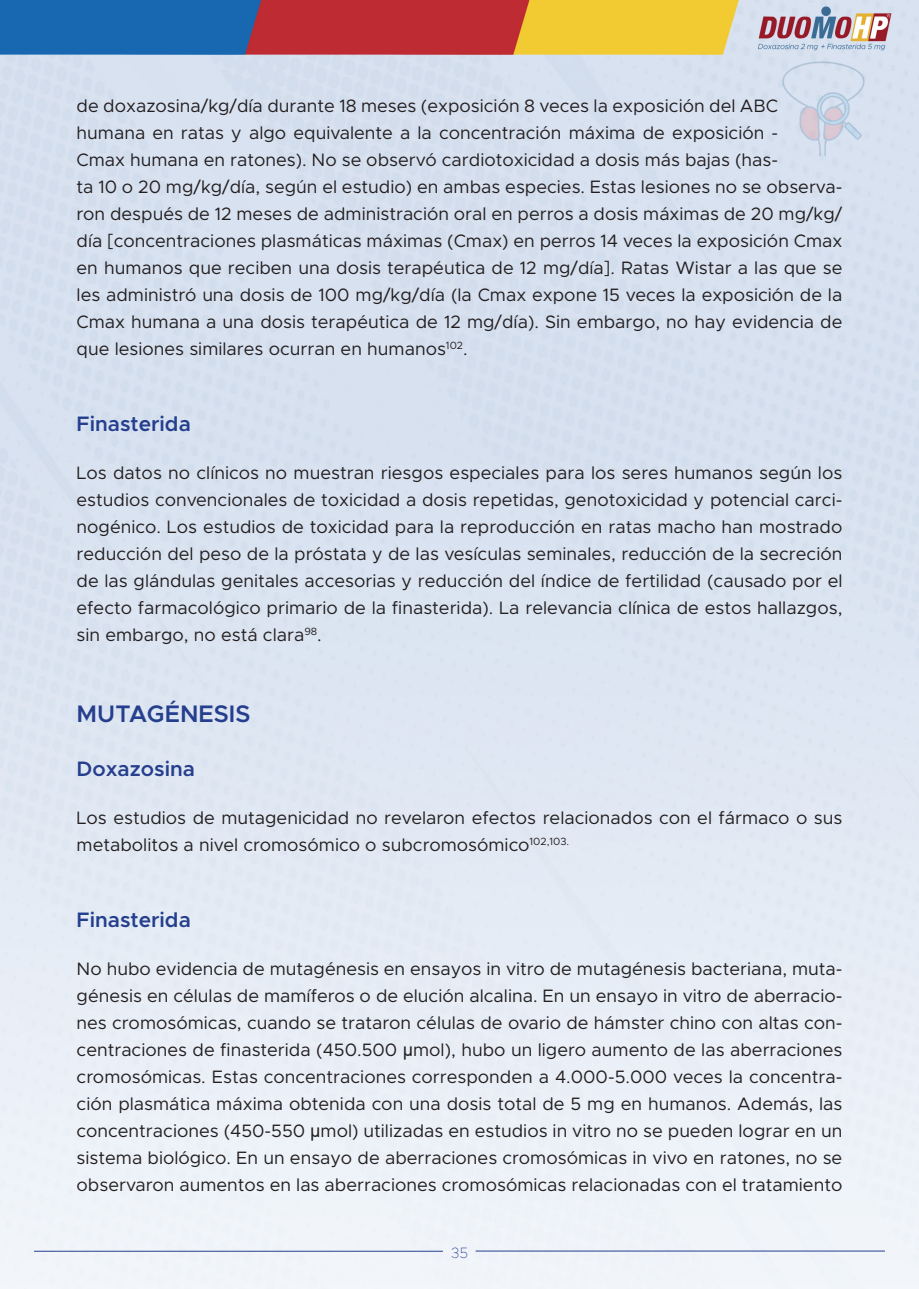
<style>
.page{position:relative;width:919px;height:1289px;background:#fff}
.page>*{position:absolute;margin:0;border:0;box-sizing:border-box;transform-origin:0 0}
.Sub_Titulo{font:600 24px "Metropolis";color:#253f8e}
.Sub_sub_título{font:600 21px "Metropolis";color:#253f8e}
.t1{font:18px/27px "Metropolis";color:#231f20}
.t2{font:100 15px "Metropolis";color:#253f8e}
.s1{font-family:"Arial"}
</style>
<div class="page">
<img style="left:0;top:0;width:918px;height:1288px">
<hr style="left:34px;top:1250px;width:409px;height:1px;background:#253f8e">
<hr style="left:475px;top:1250px;width:409px;height:1px;background:#253f8e">
<img style="left:778px;top:51px;width:90px;height:104px">
<p class="t1" style="left:77px;top:92px;width:767px">de doxazosina/kg/día durante 18 meses (exposición 8 veces la exposición del ABC humana en ratas y algo equivalente a la concentración máxima de exposición -<br>Cmax humana en ratones). No se observó cardiotoxicidad a dosis más bajas (has-<br>ta 10 o 20 mg/kg/día, según el estudio) en ambas especies. Estas lesiones no se observa&shy;ron después de 12 meses de administración oral en perros a dosis máximas de 20 mg/kg/ día [concentraciones plasmáticas máximas (Cmax) en perros 14 veces la exposición Cmax en humanos que reciben una dosis terapéutica de 12 mg/día]. Ratas Wistar a las que se les administró una dosis de 100 mg/kg/día (la Cmax expone 15 veces la exposición de la Cmax humana a una dosis terapéutica de 12 mg/día). Sin embargo, no hay evidencia de que lesiones similares ocurran en humanos<sup>102</sup>.</p>
<p class="Sub_sub_título" style="left:77px;top:410px;width:116px">Finasterida</p>
<p class="t1" style="left:77px;top:459px;width:767px;text-align:justify">Los datos no clínicos no muestran riesgos especiales para los seres humanos según los estudios convencionales de toxicidad a dosis repetidas, genotoxicidad y potencial carci&shy;nogénico. Los estudios de toxicidad para la reproducción en ratas macho han mostrado reducción del peso de la próstata y de las vesículas seminales, reducción de la secreción de las glándulas genitales accesorias y reducción del índice de fertilidad (causado por el efecto farmacológico primario de la finasterida). La relevancia clínica de estos hallazgos, sin embargo, no está clara<sup>98</sup>.</p>
<p class="Sub_Titulo" style="left:77px;top:698px;width:175px">MUTAGÉNESIS</p>
<p class="Sub_sub_título" style="left:77px;top:755px;width:120px">Doxazosina</p>
<p class="t1" style="left:77px;top:804px;width:767px">Los estudios de mutagenicidad no revelaron efectos relacionados con el fármaco o sus metabolitos a nivel cromosómico o subcromosómico<sup>102,103.</sup></p>
<p class="Sub_sub_título" style="left:77px;top:906px;width:116px">Finasterida</p>
<p class="t1" style="left:77px;top:955px;width:767px;text-align:justify">No hubo evidencia de mutagénesis en ensayos in vitro de mutagénesis bacteriana, muta&shy;génesis en células de mamíferos o de elución alcalina. En un ensayo in vitro de aberracio&shy;nes cromosómicas, cuando se trataron células de ovario de hámster chino con altas con&shy;centraciones de finasterida (450.500 <span class="s1">μ</span>mol), hubo un ligero aumento de las aberraciones cromosómicas. Estas concentraciones corresponden a 4.000-5.000 veces la concentra&shy;ción plasmática máxima obtenida con una dosis total de 5 mg en humanos. Además, las concentraciones (450-550 <span class="s1">μ</span>mol) utilizadas en estudios in vitro no se pueden lograr en un sistema biológico. En un ensayo de aberraciones cromosómicas in vivo en ratones, no se observaron aumentos en las aberraciones cromosómicas relacionadas con el tratamiento</p>
<p class="t2" style="left:451px;top:1243px;width:18px">35</p>
</div>
